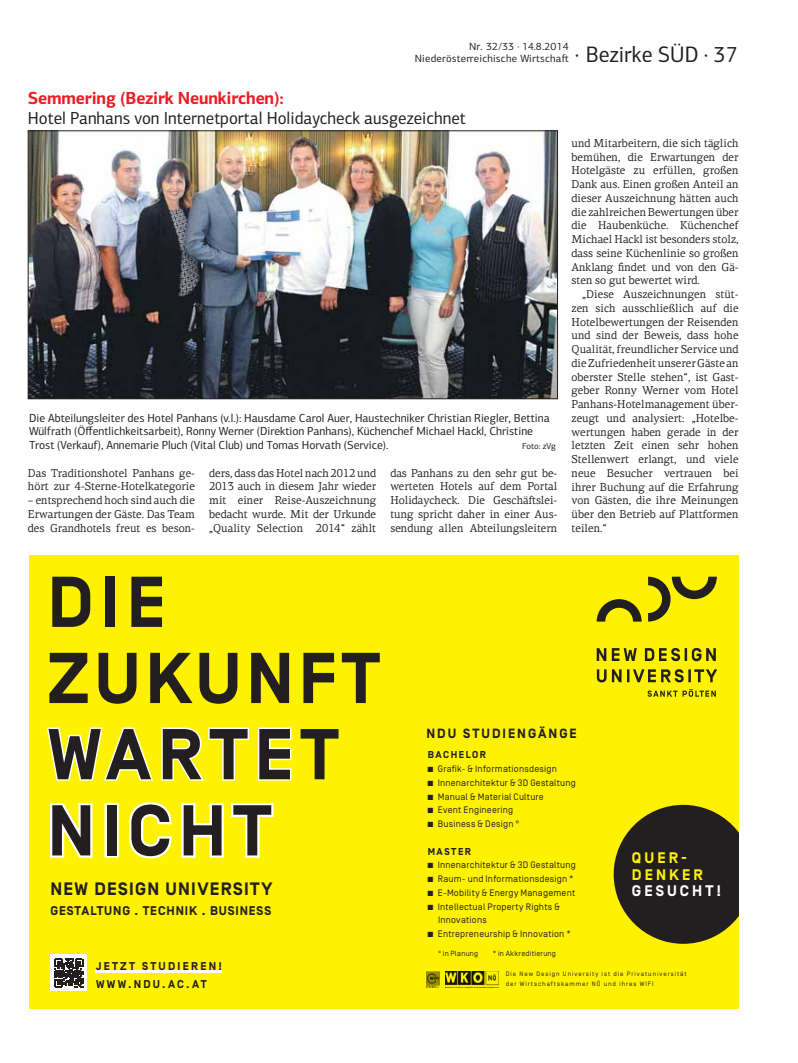
<style>
.page{position:relative;width:798px;height:1063px;background:#fff}
.page>*{position:absolute;margin:0;border:0;box-sizing:border-box;transform-origin:0 0}
.t1{font:700 71.75px/76.1px "Simplon BP";letter-spacing:.1em;color:#231f20}
.t2{font:22.5px "PF Centro Sans Pro";color:#231f20;scale:.96 1}
.t3{font:700 18px "Simplon BP";letter-spacing:.07em;color:#231f20}
.t4{font:17.5px "PF Centro Sans Pro";color:#231f20;scale:.96 1}
.t5{font:700 17.5px "PF Centro Sans Pro";color:#ed1c24;scale:.96 1}
.t6{font:700 15.38px/16.2px "Simplon BP";letter-spacing:.2em;color:#fff200}
.t7{font:700 15.38px "Simplon BP";letter-spacing:.2em;color:#fff}
.t8{font:700 13.38px "Simplon BP";letter-spacing:.15em;color:#231f20}
.t9{font:700 12.62px "Simplon BP";letter-spacing:.07em;color:#231f20}
.t10{font:11.75px/13.8px "PF Centro Sans Pro";color:#231f20}
.t11{font:11.5px/13.8px "PF Centro Serif Pro";color:#231f20;text-align:justify;scale:.96 1}
.t12{font:700 11.25px "Simplon BP";letter-spacing:.2em;color:#231f20}
.t13{font:10.62px/11.9px "PF Centro Sans Pro";letter-spacing:.02em;color:#231f20;text-align:right}
.t14{font:700 10px "Simplon BP";letter-spacing:.15em;color:#231f20}
.t15{font:9.38px/13.8px "Simplon BP Regular";letter-spacing:.02em;color:#231f20}
.t16{font:8.75px "PF Centro Sans Pro";color:#231f20}
.t17{font:7.5px "Simplon BP Regular";letter-spacing:.03em;color:#231f20}
.t18{font:6.38px/9.5px "Simplon BP Regular";letter-spacing:.15em;color:#231f20}
.s1{font-size:10px}
</style>
<div class="page">
<div style="left:29px;top:555px;width:709px;height:454px;background:#fff200"></div>
<svg style="left:596px;top:577px;width:121px;height:120px"></svg>
<svg style="left:613px;top:805px;width:125px;height:139px"></svg>
<svg style="left:46px;top:727px;width:203px;height:54px"></svg>
<svg style="left:257px;top:727px;width:35px;height:54px"></svg>
<svg style="left:50px;top:803px;width:69px;height:55px"></svg>
<svg style="left:129px;top:802px;width:145px;height:57px"></svg>
<hr style="left:95px;top:970px;width:127px;height:3px;background:#fff">
<svg style="left:50px;top:955px;width:37px;height:36px"></svg>
<svg style="left:55px;top:959px;width:28px;height:28px"></svg>
<img style="left:426px;top:971px;width:13px;height:17px">
<img style="left:445px;top:971px;width:53px;height:17px">
<img style="left:30px;top:133px;width:525px;height:264px">
<div style="left:28px;top:131px;width:529px;height:268px;border:1px solid #231f20"></div>
<p class="t13" style="left:414px;top:42px;width:155px">Nr. 32/33 · 14.8.2014<br>Niederösterreichische Wirtscha-</p>
<h2 class="t2" style="left:574px;top:46px;width:171px">· Bezirke SÜD · 37</h2>
<h3 class="t5" style="left:28px;top:92px;width:268px">Semmering (Bezirk Neunkirchen):</h3>
<h3 class="t4" style="left:28px;top:112px;width:457px">Hotel Panhans von Internetportal Holidaycheck ausgezeichnet</h3>
<p class="t10" style="left:29px;top:412px;width:522px">Die Abteilungsleiter des Hotel Panhans (v.l.): Hausdame Carol Auer, Haustechniker Christian Riegler, Bettina<br>Wülfrath (Öffentlichkeitsarbeit), Ronny Werner (Direktion Panhans), Küchenchef Michael Hackl, Christine<br>Trost (Verkauf), Annemarie Pluch (Vital Club) und Tomas Horvath (Service).</p>
<p class="t16" style="left:522px;top:443px;width:35px">Foto: zVg</p>
<p class="t11" style="left:28px;top:467px;width:175px">Das Traditionshotel Panhans ge&shy;hört zur 4-Sterne-Hotelkategorie</p>
<p class="t11" style="left:28px;top:495px;width:175px">– entsprechend hoch sind auch die Erwartungen der Gäste. Das Team des Grandhotels freut es beson-</p>
<p class="t11" style="left:209px;top:467px;width:175px">ders, dass das Hotel nach 2012 und 2013 auch in diesem Jahr wieder mit einer Reise-Auszeichnung bedacht wurde. Mit der Urkunde „Quality Selection 2014“ zählt</p>
<p class="t11" style="left:390px;top:467px;width:175px">das Panhans zu den sehr gut be&shy;werteten Hotels auf dem Portal Holidaycheck. Die Geschä-slei&shy;tung spricht daher in einer Aus&shy;sendung allen Abteilungsleitern</p>
<p class="t11" style="left:571px;top:137px;width:175px">und Mitarbeitern, die sich täglich bemühen, die Erwartungen der Hotelgäste zu erfüllen, großen Dank aus. Einen großen Anteil an dieser Auszeichnung hätten auch die zahlreichen Bewertungen über die Haubenküche. Küchenchef Michael Hackl ist besonders stolz, dass seine Küchenlinie so großen Anklang findet und von den Gä&shy;sten so gut bewertet wird.</p>
<p class="t11" style="left:571px;top:288px;width:175px;text-indent:11px">„Diese Auszeichnungen stüt&shy;zen sich ausschließlich auf die Hotelbewertungen der Reisenden und sind der Beweis, dass hohe Qualität, freundlicher Service und die Zufriedenheit unserer Gäste an oberster Stelle stehen“, ist Gast&shy;geber Ronny Werner vom Hotel Panhans-Hotelmanagement über&shy;zeugt und analysiert: „Hotelbe&shy;wertungen haben gerade in der letzten Zeit einen sehr hohen Stellenwert erlangt, und viele neue Besucher vertrauen bei ihrer Buchung auf die Erfahrung von Gästen, die ihre Meinungen über den Betrieb auf Plattformen teilen.“</p>
<h1 class="t1" style="left:48px;top:575px;width:333px">DIE<br>ZUKUNFT<br>WARTET<br>NICHT</h1>
<h3 class="t3" style="left:50px;top:882px;width:223px">NEW DESIGN UNIVERSITY</h3>
<p class="t9" style="left:50px;top:906px;width:222px">GESTALTUNG . TECHNIK . BUSINESS</p>
<p class="t12" style="left:96px;top:962px;width:127px">JETZT STUDIEREN!</p>
<p class="t12" style="left:96px;top:980px;width:112px">WWW.NDU.AC.AT</p>
<p class="t8" style="left:426px;top:729px;width:152px">NDU STUDIENGÄNGE</p>
<p class="t14" style="left:427px;top:751px;width:60px">BACHELOR</p>
<p class="t15" style="left:426px;top:763px;width:132px"><span class="s1">■</span> Grafik- &amp; Informationsdesign</p>
<p class="t15" style="left:426px;top:777px;width:151px"><span class="s1">■</span> Innenarchitektur &amp; 3D Gestaltung</p>
<p class="t15" style="left:426px;top:790px;width:119px"><span class="s1">■</span> Manual &amp; Material Culture</p>
<p class="t15" style="left:426px;top:804px;width:88px"><span class="s1">■</span> Event Engineering</p>
<p class="t15" style="left:426px;top:818px;width:94px"><span class="s1">■</span> Business &amp; Design °</p>
<p class="t14" style="left:427px;top:848px;width:45px">MASTER</p>
<p class="t15" style="left:426px;top:859px;width:151px"><span class="s1">■</span> Innenarchitektur &amp; 3D Gestaltung</p>
<p class="t15" style="left:426px;top:873px;width:149px"><span class="s1">■</span> Raum- und Informationsdesign *</p>
<p class="t15" style="left:426px;top:887px;width:150px"><span class="s1">■</span> E-Mobility &amp; Energy Management</p>
<p class="t15" style="left:438px;top:900px;width:123px;text-indent:-12px"><span class="s1">■</span> Intellectual Property Rights &amp;<br>Innovations</p>
<p class="t15" style="left:426px;top:928px;width:146px"><span class="s1">■</span> Entrepreneurship &amp; Innovation *</p>
<p class="t17" style="left:438px;top:951px;width:42px">° in Planung</p>
<p class="t17" style="left:492px;top:951px;width:65px">* in Akkreditierung</p>
<h3 class="t6" style="left:631px;top:852px;width:73px">QUER-<br>DENKER</h3>
<h3 class="t7" style="left:631px;top:885px;width:91px">GESUCHT!</h3>
<p class="t18" style="left:505px;top:970px;width:182px">Die New Design University ist die Privatuniversität der Wirtschaftskammer NÖ und ihres WIFI</p>
</div>
